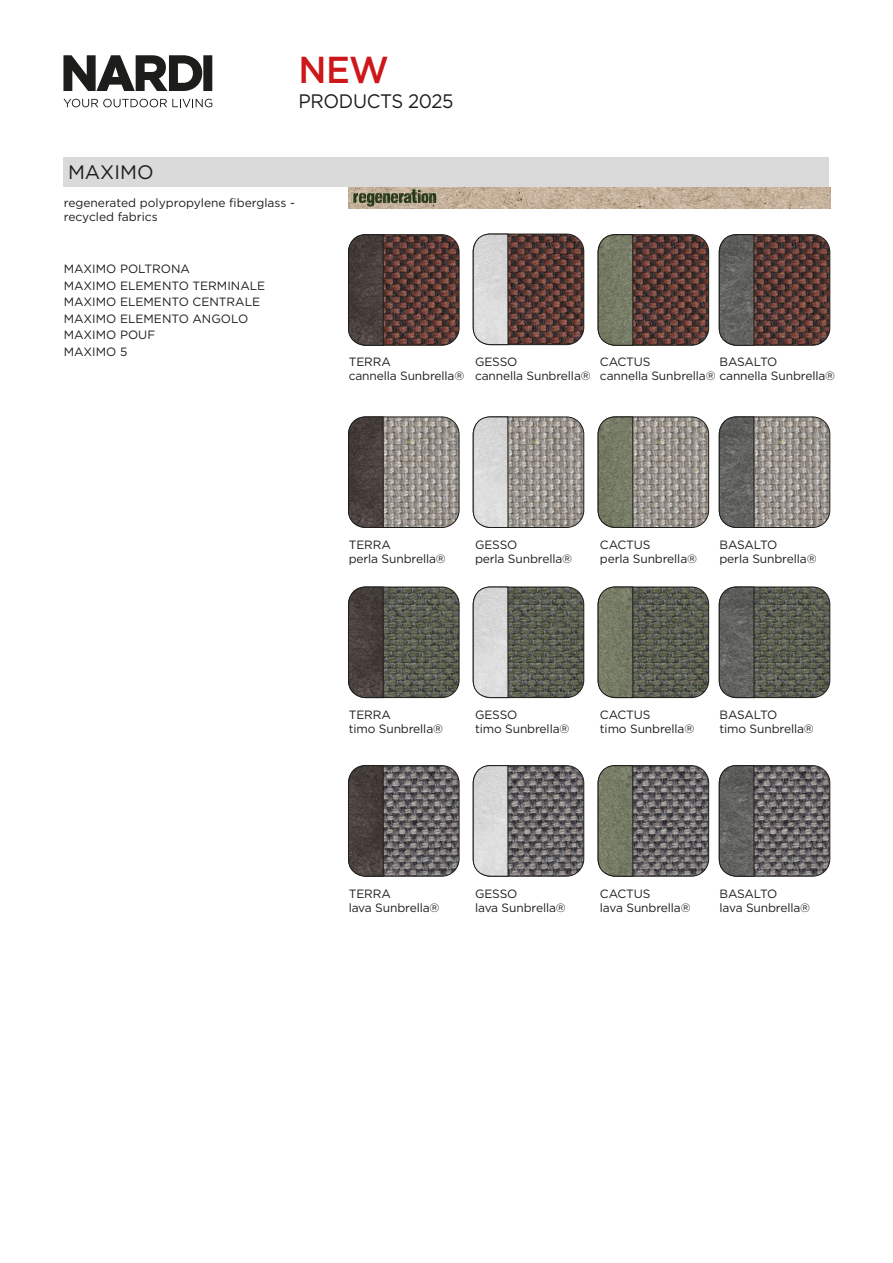
<style>
.page{position:relative;width:893px;height:1263px;background:#fff}
.page>*{position:absolute;margin:0;border:0;box-sizing:border-box;transform-origin:0 0}
.t1{font:500 37.5px "Gotham N";color:#cd171a;scale:.95 1}
.t2{font:19.5px "Gotham N";letter-spacing:-.02em;color:#1d1d1b;scale:.95 1}
.t3{font:19.5px "Gotham N";letter-spacing:-.02em;color:#1d1d1b}
.t4{font:12px/14.4px "Gotham N";letter-spacing:-.01em;color:#1d1d1b}
</style>
<div class="page">
<svg style="left:63px;top:55px;width:149px;height:36px"></svg>
<svg style="left:63px;top:99px;width:149px;height:8px"></svg>
<div style="left:64px;top:157px;width:765px;height:30px;background:#dadada"></div>
<img style="left:349px;top:187px;width:481px;height:21px">
<svg style="left:353px;top:189px;width:83px;height:18px"></svg>
<img style="left:384px;top:235px;width:75px;height:110px">
<div style="left:348px;top:234px;width:111px;height:111px;border:1px solid #1d1d1b;border-radius:17px"></div>
<svg style="left:348px;top:234px;width:36px;height:112px;background:#4a4340"></svg>
<img style="left:508px;top:234px;width:76px;height:111px">
<div style="left:473px;top:234px;width:111px;height:111px;border:1px solid #1d1d1b;border-radius:17px"></div>
<svg style="left:473px;top:234px;width:35px;height:111px;background:#d0d0d0"></svg>
<img style="left:633px;top:236px;width:76px;height:109px">
<div style="left:598px;top:234px;width:111px;height:111px;border:1px solid #1d1d1b;border-radius:17px"></div>
<svg style="left:598px;top:234px;width:35px;height:112px;background:#757965"></svg>
<img style="left:754px;top:236px;width:76px;height:109px">
<div style="left:719px;top:234px;width:111px;height:111px;border:1px solid #1d1d1b;border-radius:17px"></div>
<svg style="left:719px;top:234px;width:35px;height:112px;background:#626260"></svg>
<img style="left:384px;top:417px;width:75px;height:110px">
<div style="left:348px;top:417px;width:111px;height:111px;border:1px solid #1d1d1b;border-radius:17px"></div>
<svg style="left:348px;top:417px;width:36px;height:111px;background:#4a4340"></svg>
<img style="left:508px;top:417px;width:76px;height:110px">
<div style="left:473px;top:417px;width:111px;height:111px;border:1px solid #1d1d1b;border-radius:17px"></div>
<svg style="left:473px;top:417px;width:35px;height:111px;background:#d0d0d0"></svg>
<img style="left:633px;top:417px;width:76px;height:110px">
<div style="left:598px;top:417px;width:111px;height:111px;border:1px solid #1d1d1b;border-radius:17px"></div>
<svg style="left:598px;top:417px;width:35px;height:111px;background:#757965"></svg>
<img style="left:754px;top:417px;width:76px;height:110px">
<div style="left:719px;top:417px;width:111px;height:111px;border:1px solid #1d1d1b;border-radius:17px"></div>
<svg style="left:719px;top:417px;width:35px;height:111px;background:#626260"></svg>
<img style="left:384px;top:587px;width:75px;height:111px">
<div style="left:348px;top:587px;width:111px;height:111px;border:1px solid #1d1d1b;border-radius:17px"></div>
<svg style="left:348px;top:587px;width:36px;height:111px;background:#4a4240"></svg>
<img style="left:508px;top:587px;width:76px;height:111px">
<div style="left:473px;top:587px;width:111px;height:111px;border:1px solid #1d1d1b;border-radius:17px"></div>
<svg style="left:473px;top:587px;width:35px;height:111px;background:#d0d0d0"></svg>
<img style="left:633px;top:587px;width:76px;height:111px">
<div style="left:598px;top:587px;width:111px;height:111px;border:1px solid #1d1d1b;border-radius:17px"></div>
<svg style="left:598px;top:587px;width:35px;height:111px;background:#757965"></svg>
<img style="left:754px;top:587px;width:76px;height:111px">
<div style="left:719px;top:587px;width:111px;height:111px;border:1px solid #1d1d1b;border-radius:17px"></div>
<svg style="left:719px;top:587px;width:35px;height:111px;background:#626260"></svg>
<img style="left:384px;top:766px;width:75px;height:110px">
<div style="left:348px;top:765px;width:111px;height:111px;border:1px solid #1d1d1b;border-radius:17px"></div>
<svg style="left:348px;top:765px;width:36px;height:111px;background:#4a4340"></svg>
<img style="left:508px;top:767px;width:76px;height:109px">
<div style="left:473px;top:765px;width:111px;height:111px;border:1px solid #1d1d1b;border-radius:17px"></div>
<svg style="left:473px;top:765px;width:35px;height:111px;background:#d0d0d0"></svg>
<img style="left:633px;top:767px;width:76px;height:109px">
<div style="left:598px;top:765px;width:111px;height:111px;border:1px solid #1d1d1b;border-radius:17px"></div>
<svg style="left:598px;top:765px;width:35px;height:111px;background:#757965"></svg>
<img style="left:754px;top:767px;width:76px;height:109px">
<div style="left:719px;top:765px;width:111px;height:111px;border:1px solid #1d1d1b;border-radius:17px"></div>
<svg style="left:719px;top:765px;width:35px;height:111px;background:#626260"></svg>
<h1 class="t1" style="left:299px;top:48px;width:97px">NEW</h1>
<h2 class="t2" style="left:299px;top:90px;width:165px">PRODUCTS 2025</h2>
<h2 class="t3" style="left:68px;top:161px;width:87px">MAXIMO</h2>
<p class="t4" style="left:64px;top:196px;width:233px;line-height:13.5px">regenerated polypropylene fiberglass - recycled fabrics</p>
<p class="t4" style="left:64px;top:260px;width:203px;line-height:16.5px">MAXIMO POLTRONA<br>MAXIMO ELEMENTO TERMINALE<br>MAXIMO ELEMENTO CENTRALE<br>MAXIMO ELEMENTO ANGOLO<br>MAXIMO POUF<br>MAXIMO 5</p>
<p class="t4" style="left:349px;top:354px;width:117px">TERRA<br>cannella Sunbrella®</p>
<p class="t4" style="left:475px;top:354px;width:117px">GESSO<br>cannella Sunbrella®</p>
<p class="t4" style="left:600px;top:354px;width:237px">CACTUS<br>cannella Sunbrella® cannella Sunbrella®</p>
<p class="t4" style="left:719px;top:354px;width:59px">BASALTO</p>
<p class="t4" style="left:349px;top:537px;width:99px">TERRA<br>perla Sunbrella®</p>
<p class="t4" style="left:475px;top:537px;width:99px">GESSO<br>perla Sunbrella®</p>
<p class="t4" style="left:600px;top:537px;width:99px">CACTUS<br>perla Sunbrella®</p>
<p class="t4" style="left:719px;top:537px;width:99px">BASALTO<br>perla Sunbrella®</p>
<p class="t4" style="left:349px;top:707px;width:96px">TERRA<br>timo Sunbrella®</p>
<p class="t4" style="left:475px;top:707px;width:96px">GESSO<br>timo Sunbrella®</p>
<p class="t4" style="left:600px;top:707px;width:96px">CACTUS<br>timo Sunbrella®</p>
<p class="t4" style="left:719px;top:707px;width:96px">BASALTO<br>timo Sunbrella®</p>
<p class="t4" style="left:349px;top:886px;width:92px">TERRA<br>lava Sunbrella®</p>
<p class="t4" style="left:475px;top:886px;width:92px">GESSO<br>lava Sunbrella®</p>
<p class="t4" style="left:600px;top:886px;width:92px">CACTUS<br>lava Sunbrella®</p>
<p class="t4" style="left:719px;top:886px;width:92px">BASALTO<br>lava Sunbrella®</p>
</div>
